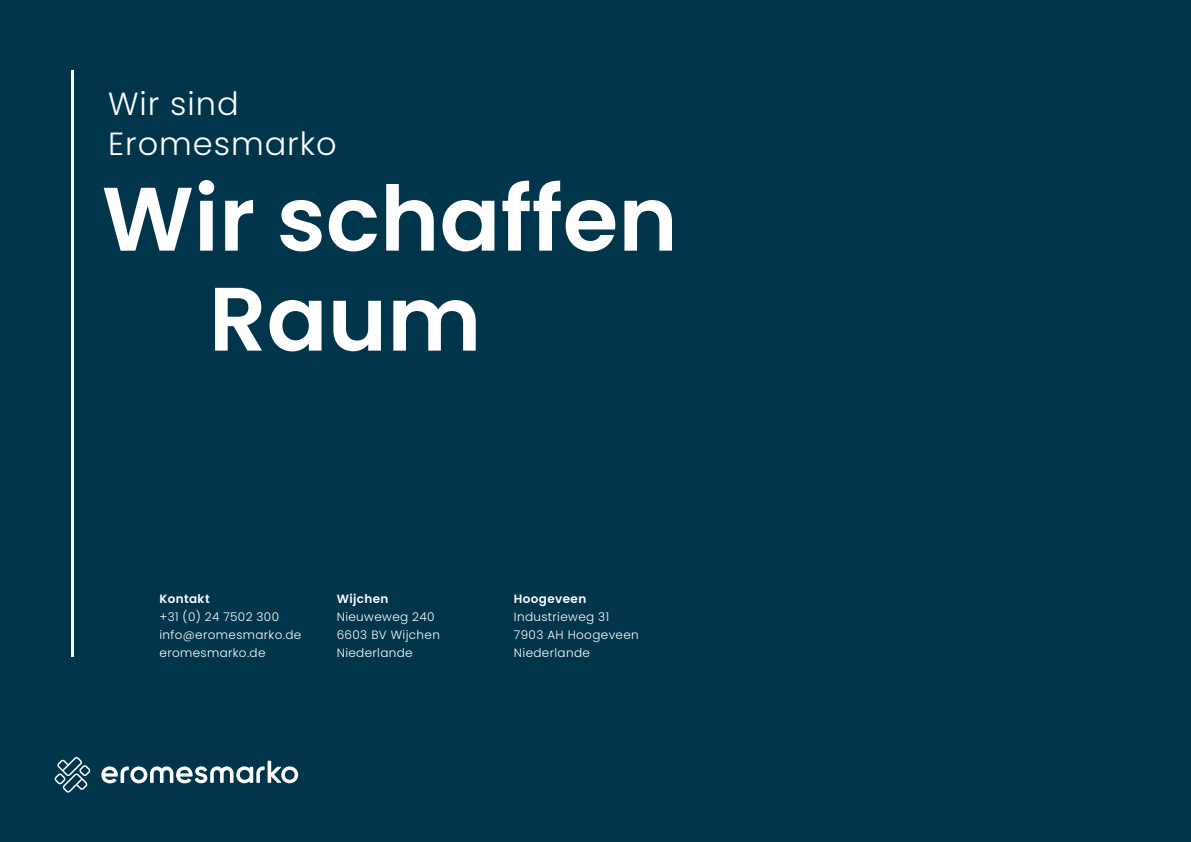
<style>
.page{position:relative;width:1191px;height:842px;background:#00354c}
.page>*{position:absolute;margin:0;border:0;box-sizing:border-box;transform-origin:0 0}
.t1{font:600 90px/100px "Poppins";color:#fff}
.t2{font:300 32px/40px "Poppins";letter-spacing:.03em;color:#fff}
.t3{font:300 12px/18px "Poppins";letter-spacing:.03em;color:#fff}
.t4{font:600 12px "Poppins";letter-spacing:.03em;color:#fff}
</style>
<div class="page">
<svg style="left:55px;top:757px;width:35px;height:36px"></svg>
<svg style="left:101px;top:761px;width:197px;height:22px"></svg>
<hr style="left:71px;top:71px;width:2px;height:586px;background:#fff">
<h2 class="t2" style="left:108px;top:84px;width:230px">Wir sind<br>Eromesmarko</h2>
<h1 class="t1" style="left:209px;top:170px;width:470px;text-indent:-107px">Wir schaffen<br>Raum</h1>
<p class="t4" style="left:159px;top:592px;width:52px">Kontakt</p>
<p class="t3" style="left:159px;top:608px;width:143px">+31 (0) 24 7502 300 info@eromesmarko.de eromesmarko.de</p>
<p class="t4" style="left:337px;top:592px;width:53px">Wijchen</p>
<p class="t3" style="left:337px;top:608px;width:105px">Nieuweweg 240<br>6603 BV Wijchen<br>Niederlande</p>
<p class="t4" style="left:514px;top:592px;width:74px">Hoogeveen</p>
<p class="t3" style="left:514px;top:608px;width:126px">Industrieweg 31<br>7903 AH Hoogeveen<br>Niederlande</p>
</div>
